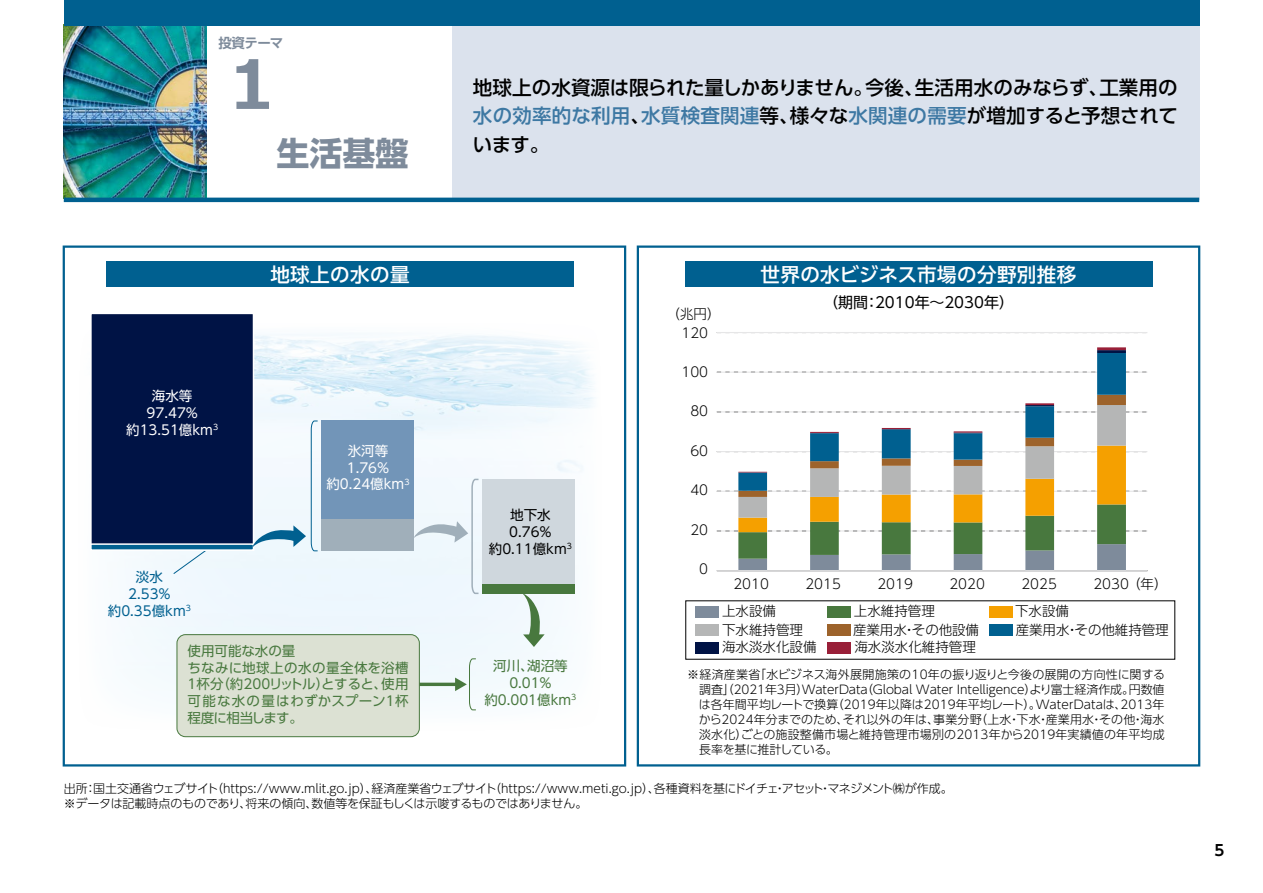
<style>
.page{position:relative;width:1263px;height:893px;background:#fff}
.page>*{position:absolute;margin:0;border:0;box-sizing:border-box;transform-origin:0 0}
.t1{font:700 67.5px "Meiryo";color:#7e8b9b}
.t2{font:700 33px "UD Shin Go Pro";color:#7e8b9b}
.t3{font:500 19.5px/28.5px "UD Shin Go Pro";letter-spacing:.01em;color:#000;text-align:justify}
.t4{font:500 19.5px "UD Shin Go Pro";letter-spacing:.02em;color:#fff}
.t5{font:15px "UD Shin Go Pro";color:#000}
.t6{font:700 15px "UD Shin Go Pro De";color:#000}
.t7{font:300 13.5px "UD Shin Go Pro";color:#000}
.t8{font:13.5px/16.8px "UD Shin Go Pro";color:#48783e;text-align:center}
.t9{font:13.5px/16.8px "UD Shin Go Pro";color:#fff;text-align:center}
.t10{font:13.5px/16.8px "UD Shin Go Pro";color:#000;text-align:center}
.t11{font:13.5px/16.8px "UD Shin Go Pro";color:#006090;text-align:center}
.t12{font:700 13.5px "UD Shin Go Pro De";letter-spacing:-.035em;color:#7e8b9b}
.t13{font:300 12px/15px "UD Shin Go Pro";color:#000}
.s1{color:#3d78a3}
</style>
<div class="page">
<img style="left:129px;top:334px;width:465px;height:399px">
<div style="left:637px;top:245px;width:563px;height:521px;border:2px solid #006090"></div>
<div style="left:63px;top:245px;width:563px;height:521px;border:2px solid #006090"></div>
<div style="left:322px;top:421px;width:92px;height:130px;background:#7295b8"></div>
<div style="left:482px;top:479px;width:93px;height:115px;background:#cfd7dd"></div>
<div style="left:322px;top:520px;width:92px;height:31px;background:#a0afba"></div>
<div style="left:482px;top:584px;width:93px;height:10px;background:#48783e"></div>
<svg style="left:172px;top:551px;width:38px;height:24px"></svg>
<hr style="left:415px;top:683px;width:42px;height:3px;background:#48783e">
<svg style="left:455px;top:658px;width:22px;height:53px"></svg>
<div style="left:177px;top:635px;width:242px;height:102px;background:#dce1d3;border-radius:9px"></div>
<div style="left:177px;top:634px;width:243px;height:103px;border:1px solid #48783e;border-radius:9px"></div>
<div style="left:91px;top:313px;width:162px;height:237px;background:#001345"></div>
<div style="left:90px;top:313px;width:164px;height:238px;border:2px solid #fff"></div>
<div style="left:91px;top:544px;width:162px;height:6px;background:#006090"></div>
<div style="left:90px;top:543px;width:164px;height:8px;border:2px solid #fff"></div>
<svg style="left:252px;top:420px;width:66px;height:132px"></svg>
<svg style="left:413px;top:478px;width:67px;height:117px"></svg>
<svg style="left:522px;top:594px;width:23px;height:53px"></svg>
<div style="left:106px;top:262px;width:468px;height:25px;background:#006090"></div>
<div style="left:685px;top:262px;width:467px;height:25px;background:#006090"></div>
<div style="left:989px;top:624px;width:24px;height:11px;background:#006090"></div>
<div style="left:827px;top:624px;width:24px;height:11px;background:#9d632b"></div>
<div style="left:695px;top:624px;width:24px;height:11px;background:#b5b6b6"></div>
<div style="left:827px;top:606px;width:24px;height:12px;background:#48783e"></div>
<div style="left:695px;top:606px;width:24px;height:12px;background:#7e8b9b"></div>
<div style="left:989px;top:606px;width:24px;height:12px;background:#f5a000"></div>
<div style="left:695px;top:641px;width:24px;height:12px;background:#001345"></div>
<div style="left:827px;top:641px;width:24px;height:12px;background:#991f38"></div>
<hr style="left:717px;top:372px;width:430px;height:1px;background:#e6e6e7">
<hr style="left:717px;top:332px;width:430px;height:1px;background:#e6e6e7">
<svg style="left:738px;top:353px;width:388px;height:42px"></svg>
<hr style="left:1097px;top:350px;width:29px;height:3px;background:#001345">
<svg style="left:717px;top:395px;width:430px;height:175px"></svg>
<hr style="left:954px;top:431px;width:28px;height:2px;background:#991f38">
<hr style="left:1025px;top:403px;width:29px;height:2px;background:#991f38">
<hr style="left:1097px;top:347px;width:29px;height:3px;background:#991f38">
<hr style="left:717px;top:570px;width:430px;height:1px;background:#e6e6e7">
<img style="left:64px;top:26px;width:143px;height:172px">
<div style="left:453px;top:26px;width:747px;height:174px;background:#dbe2ed"></div>
<div style="left:64px;top:0;width:1135px;height:26px;background:#006090"></div>
<hr style="left:64px;top:198px;width:1135px;height:4px;background:#006090">
<p class="t12" style="left:219px;top:32px;width:66px">投資テーマ</p>
<h1 class="t1" style="left:228px;top:37px;width:49px">1</h1>
<h2 class="t2" style="left:276px;top:126px;width:133px">生活基盤</h2>
<h3 class="t3" style="left:473px;top:73px;width:707px">地球上の水資源は限られた量しかありません。今後、生活用水のみならず、工業用の<span class="s1">水の効率的な利用</span>、<span class="s1">水質検査関連</span>等、様々な<span class="s1">水関連の需要</span>が増加すると予想されています。</h3>
<h3 class="t4" style="left:270px;top:259px;width:141px">地球上の水の量</h3>
<h3 class="t4" style="left:760px;top:259px;width:317px">世界の水ビジネス市場の分野別推移</h3>
<p class="t9" style="left:126px;top:387px;width:94px">海水等<br>97.47％約13.51億km<sup>3</sup></p>
<p class="t11" style="left:108px;top:568px;width:85px">淡水<br>2.53％約0.35億km<sup>3</sup></p>
<p class="t9" style="left:326px;top:442px;width:85px">氷河等<br>1.76％約0.24億km<sup>3</sup></p>
<p class="t8" style="left:187px;top:642px;width:223px;text-align:left">使用可能な水の量<br>ちなみに地球上の水の量全体を浴槽<br>1杯分（約200リットル）とすると、使用可能な水の量はわずかスプーン1杯程度に相当します。</p>
<p class="t10" style="left:489px;top:506px;width:85px">地下水<br>0.76％約0.11億km<sup>3</sup></p>
<p class="t8" style="left:484px;top:657px;width:94px">河川、湖沼等<br>0.01％約0.001億km<sup>3</sup></p>
<p class="t7" style="left:666px;top:303px;width:55px">（兆円）</p>
<p class="t7" style="left:681px;top:321px;width:28px">120</p>
<p class="t7" style="left:681px;top:361px;width:28px">100</p>
<p class="t7" style="left:690px;top:400px;width:19px">80</p>
<p class="t7" style="left:690px;top:440px;width:19px">60</p>
<p class="t7" style="left:690px;top:479px;width:19px">40</p>
<p class="t7" style="left:690px;top:519px;width:19px">20</p>
<p class="t7" style="left:699px;top:558px;width:10px">0</p>
<p class="t5" style="left:823px;top:290px;width:192px">（期間：2010年～2030年）</p>
<p class="t7" style="left:733px;top:573px;width:37px">2010</p>
<p class="t7" style="left:805px;top:573px;width:37px">2015</p>
<p class="t7" style="left:877px;top:573px;width:37px">2019</p>
<p class="t7" style="left:949px;top:573px;width:37px">2020</p>
<p class="t7" style="left:1021px;top:573px;width:37px">2025</p>
<p class="t7" style="left:1093px;top:573px;width:76px">2030（年）</p>
<p class="t7" style="left:722px;top:600px;width:55px">上水設備</p>
<p class="t7" style="left:854px;top:600px;width:82px">上水維持管理</p>
<p class="t7" style="left:1015px;top:600px;width:55px">下水設備</p>
<p class="t7" style="left:722px;top:636px;width:96px">海水淡水化設備</p>
<p class="t7" style="left:854px;top:636px;width:123px">海水淡水化維持管理</p>
<p class="t7" style="left:722px;top:619px;width:82px">下水維持管理</p>
<p class="t7" style="left:853px;top:619px;width:128px">産業用水・その他設備</p>
<p class="t7" style="left:1016px;top:619px;width:154px">産業用水・その他維持管理</p>
<p class="t13" style="left:699px;top:667px;width:468px;text-align:justify;text-indent:-12px">※経済産業省「水ビジネス海外展開施策の10年の振り返りと今後の展開の方向性に関する調査」（2021年3月）WaterData（Global Water Intelligence）より富士経済作成。円数値は各年間平均レートで換算（2019年以降は2019年平均レート）。WaterDataは、2013年から2024年分までのため、それ以外の年は、事業分野（上水・下水・産業用水・その他・海水淡水化）ごとの施設整備市場と維持管理市場別の2013年から2019年実績値の年平均成長率を基に推計している。</p>
<p class="t13" style="left:64px;top:781px;width:890px">出所：国土交通省ウェブサイト（https://www.mlit.go.jp）、経済産業省ウェブサイト（https://www.meti.go.jp）、各種資料を基にドイチェ・アセット・マネジメント㈱が作成。※データは記載時点のものであり、将来の傾向、数値等を保証もしくは示唆するものではありません。</p>
<p class="t6" style="left:1214px;top:838px;width:11px">5</p>
</div>
